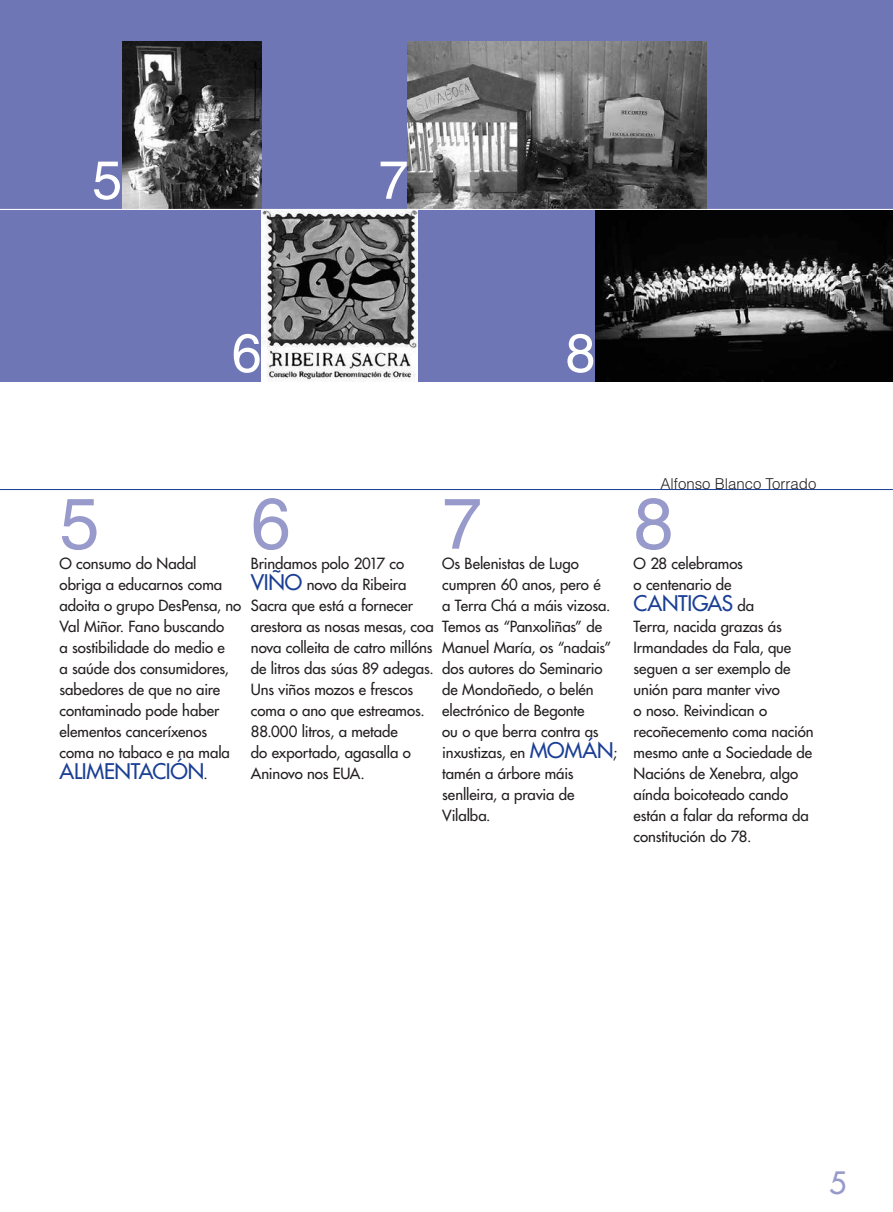
<style>
.page{position:relative;width:893px;height:1212px;background:#fff}
.page>*{position:absolute;margin:0;border:0;box-sizing:border-box;transform-origin:0 0}
.t1{font:72px "Helvetica LT Std";color:#979aca}
.t2{font:54px "Helvetica LT Std";color:#fff}
.t3{font:500 30px "Futura Std";color:#979aca}
.t4{font:500 21px "Futura Std";letter-spacing:-.015em;color:#1b3f94}
.t5{font:500 15px/21px "Futura Std";letter-spacing:-.005em;color:#231f20}
.t6{font:300 15px "Helvetica LT Std";color:#231f20}
.s1{font-size:15px;color:#231f20}
.s2{font-size:21px;color:#1b3f94}
</style>
<div class="page">
<hr style="left:0;top:489px;width:893px;height:1px;background:#1b3f94">
<div style="left:0;top:0;width:893px;height:382px;background:#6f76b5"></div>
<img style="left:262px;top:210px;width:156px;height:172px">
<img style="left:595px;top:210px;width:298px;height:172px">
<img style="left:122px;top:41px;width:139px;height:168px">
<img style="left:408px;top:41px;width:298px;height:168px">
<hr style="left:0;top:209px;width:893px;height:1px;background:#fff">
<h2 class="t2" style="left:92px;top:148px;width:32px">5</h2>
<h2 class="t2" style="left:379px;top:148px;width:32px">7</h2>
<h2 class="t2" style="left:232px;top:322px;width:32px">6</h2>
<h2 class="t2" style="left:565px;top:322px;width:32px">8</h2>
<p class="t6" style="left:660px;top:475px;width:157px">Alfonso Blanco Torrado</p>
<h1 class="t1" style="left:60px;top:482px;width:42px">5</h1>
<h1 class="t1" style="left:251px;top:482px;width:42px">6</h1>
<h1 class="t1" style="left:442px;top:482px;width:42px">7</h1>
<h1 class="t1" style="left:633px;top:482px;width:42px">8</h1>
<p class="t5" style="left:60px;top:553px;width:183px">O consumo do Nadal obriga a educarnos coma adoita o grupo DesPensa, no<br>Val Miñor. Fano buscando<br>a sostibilidade do medio e<br>a saúde dos consumidores, sabedores de que no aire contaminado pode haber elementos canceríxenos coma no tabaco e na mala</p>
<h3 class="t4" style="left:60px;top:758px;width:150px">ALIMENTACIÓN<span class="s1">.</span></h3>
<p class="t5" style="left:251px;top:553px;width:184px">Brindamos polo 2017 co<br><span class="s2">VIÑO</span> novo da Ribeira<br>Sacra que está a fornecer arestora as nosas mesas, coa nova colleita de catro millóns de litros das súas 89 adegas.<br>Uns viños mozos e frescos coma o ano que estreamos.<br>88.000 litros, a metade<br>do exportado, agasalla o<br>Aninovo nos EUA.</p>
<p class="t5" style="left:442px;top:553px;width:176px">Os Belenistas de Lugo cumpren 60 anos, pero é<br>a Terra Chá a máis vizosa.<br>Temos as “Panxoliñas” de<br>Manuel María, os “nadais” dos autores do Seminario de Mondoñedo, o belén electrónico de Begonte<br>ou o que berra contra as inxustizas, en <span class="s2">MOMÁN</span>; tamén a árbore máis senlleira, a pravia de<br>Vilalba.</p>
<p class="t5" style="left:634px;top:553px;width:111px">O 28 celebramos o centenario de</p>
<h3 class="t4" style="left:634px;top:590px;width:122px">CANTIGAS <span class="s1">da</span></h3>
<p class="t5" style="left:634px;top:616px;width:182px">Terra, nacida grazas ás<br>Irmandades da Fala, que seguen a ser exemplo de unión para manter vivo<br>o noso. Reivindican o recoñecemento coma nación mesmo ante a Sociedade de<br>Nacións de Xenebra, algo aínda boicoteado cando están a falar da reforma da constitución do 78.</p>
<h3 class="t3" style="left:829px;top:1164px;width:19px">5</h3>
</div>
